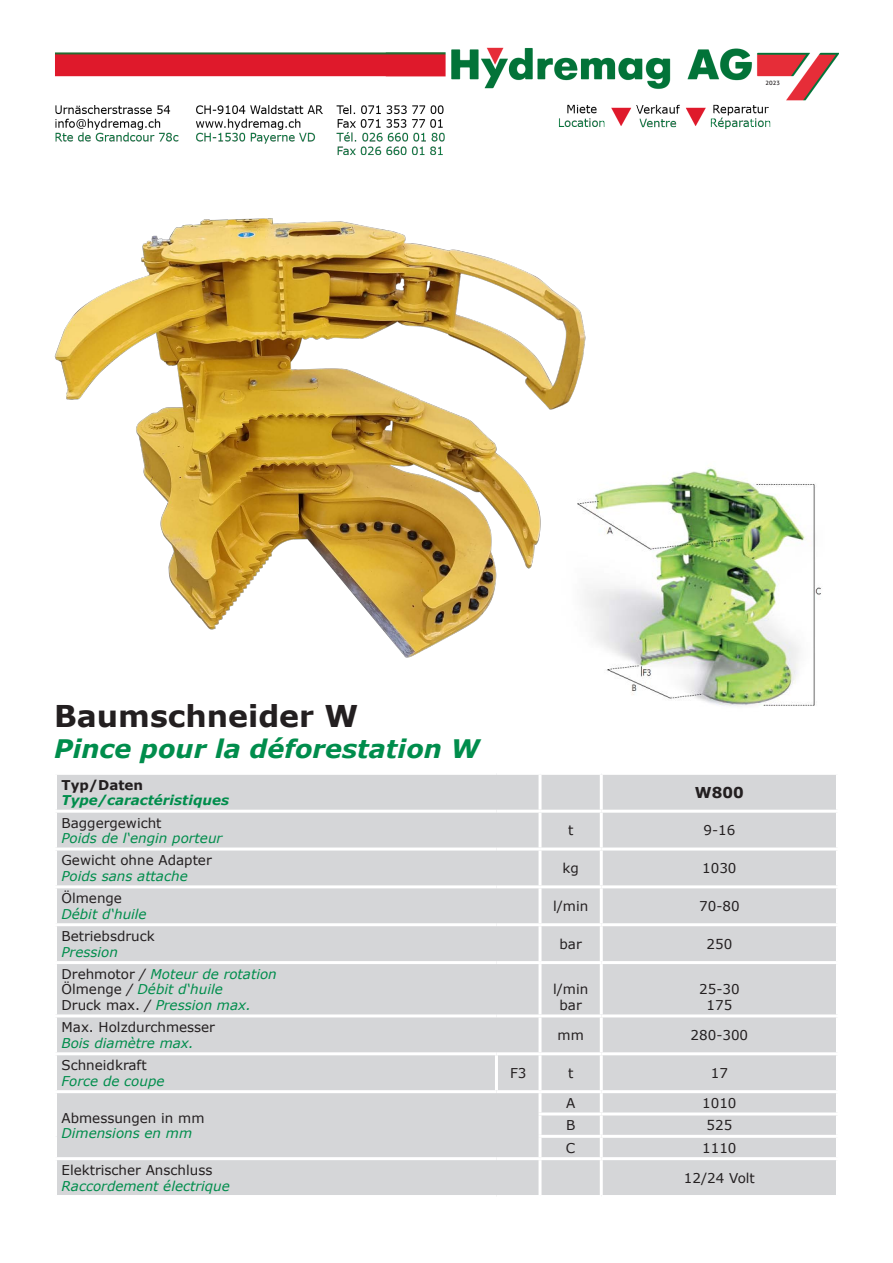
<style>
.page{position:relative;width:893px;height:1263px;background:#fff}
.page>*{position:absolute;margin:0;border:0;box-sizing:border-box;transform-origin:0 0}
.t1{font:700 30px "Verdana";color:#231f20}
.t2{font:italic 700 25.5px "Verdana";color:#008d4c}
.t3{font:700 15px "Verdana";color:#231f20}
.t4{font:13.5px/15.6px "Verdana";color:#231f20}
.t5{font:italic 13.5px/15.6px "Verdana";color:#008d4c}
.t6{font:italic 700 13.5px/15.6px "Verdana";color:#008d4c}
.t7{font:6px "Aller";color:#231f20}
.s1{font-style:normal;color:#231f20}
.s2{font-style:italic;color:#008d4c}
.s3{color:#231f20}
</style>
<div class="page">
<img style="left:55px;top:47px;width:784px;height:109px">
<div style="left:57px;top:775px;width:779px;height:420px;background:#d5d6d8"></div>
<svg style="left:538px;top:775px;width:4px;height:35px"></svg>
<hr style="left:600px;top:775px;width:3px;height:35px;background:#fff">
<hr style="left:54px;top:810px;width:442px;height:3px;background:#fff">
<hr style="left:496px;top:810px;width:44px;height:3px;background:#fff">
<hr style="left:540px;top:810px;width:61px;height:3px;background:#fff">
<svg style="left:538px;top:813px;width:4px;height:34px"></svg>
<hr style="left:601px;top:810px;width:238px;height:3px;background:#fff">
<hr style="left:600px;top:813px;width:3px;height:34px;background:#fff">
<hr style="left:54px;top:847px;width:442px;height:3px;background:#fff">
<hr style="left:496px;top:847px;width:44px;height:3px;background:#fff">
<hr style="left:540px;top:847px;width:61px;height:3px;background:#fff">
<svg style="left:538px;top:850px;width:4px;height:35px"></svg>
<hr style="left:601px;top:847px;width:238px;height:3px;background:#fff">
<hr style="left:600px;top:850px;width:3px;height:35px;background:#fff">
<hr style="left:54px;top:885px;width:442px;height:3px;background:#fff">
<hr style="left:496px;top:885px;width:44px;height:3px;background:#fff">
<hr style="left:540px;top:885px;width:61px;height:3px;background:#fff">
<svg style="left:538px;top:888px;width:4px;height:35px"></svg>
<hr style="left:601px;top:885px;width:238px;height:3px;background:#fff">
<hr style="left:600px;top:888px;width:3px;height:35px;background:#fff">
<hr style="left:54px;top:923px;width:442px;height:3px;background:#fff">
<hr style="left:496px;top:923px;width:44px;height:3px;background:#fff">
<hr style="left:540px;top:923px;width:61px;height:3px;background:#fff">
<svg style="left:538px;top:926px;width:4px;height:35px"></svg>
<hr style="left:601px;top:923px;width:238px;height:3px;background:#fff">
<hr style="left:600px;top:926px;width:3px;height:35px;background:#fff">
<hr style="left:54px;top:961px;width:442px;height:3px;background:#fff">
<hr style="left:496px;top:961px;width:44px;height:3px;background:#fff">
<hr style="left:540px;top:961px;width:61px;height:3px;background:#fff">
<svg style="left:538px;top:964px;width:4px;height:50px"></svg>
<hr style="left:601px;top:961px;width:238px;height:3px;background:#fff">
<hr style="left:600px;top:964px;width:3px;height:50px;background:#fff">
<hr style="left:54px;top:1014px;width:442px;height:3px;background:#fff">
<hr style="left:496px;top:1014px;width:44px;height:3px;background:#fff">
<hr style="left:540px;top:1014px;width:61px;height:3px;background:#fff">
<svg style="left:538px;top:1017px;width:4px;height:35px"></svg>
<hr style="left:601px;top:1014px;width:238px;height:3px;background:#fff">
<hr style="left:600px;top:1017px;width:3px;height:35px;background:#fff">
<hr style="left:54px;top:1052px;width:442px;height:3px;background:#fff">
<hr style="left:496px;top:1052px;width:44px;height:3px;background:#fff">
<hr style="left:495px;top:1055px;width:3px;height:35px;background:#fff">
<hr style="left:540px;top:1052px;width:61px;height:3px;background:#fff">
<svg style="left:538px;top:1055px;width:4px;height:35px"></svg>
<hr style="left:601px;top:1052px;width:238px;height:3px;background:#fff">
<hr style="left:600px;top:1055px;width:3px;height:35px;background:#fff">
<hr style="left:54px;top:1090px;width:442px;height:3px;background:#fff">
<hr style="left:496px;top:1090px;width:44px;height:3px;background:#fff">
<hr style="left:540px;top:1090px;width:61px;height:3px;background:#fff">
<svg style="left:538px;top:1093px;width:4px;height:19px"></svg>
<hr style="left:601px;top:1090px;width:238px;height:3px;background:#fff">
<hr style="left:600px;top:1093px;width:3px;height:19px;background:#fff">
<hr style="left:538px;top:1112px;width:63px;height:3px;background:#fff">
<svg style="left:538px;top:1115px;width:4px;height:20px"></svg>
<hr style="left:601px;top:1112px;width:238px;height:3px;background:#fff">
<hr style="left:600px;top:1115px;width:3px;height:20px;background:#fff">
<hr style="left:538px;top:1135px;width:63px;height:3px;background:#fff">
<svg style="left:538px;top:1138px;width:4px;height:19px"></svg>
<hr style="left:601px;top:1135px;width:238px;height:3px;background:#fff">
<hr style="left:600px;top:1138px;width:3px;height:19px;background:#fff">
<hr style="left:54px;top:1157px;width:442px;height:3px;background:#fff">
<hr style="left:496px;top:1157px;width:44px;height:3px;background:#fff">
<hr style="left:540px;top:1157px;width:61px;height:3px;background:#fff">
<svg style="left:538px;top:1160px;width:4px;height:35px"></svg>
<hr style="left:601px;top:1157px;width:238px;height:3px;background:#fff">
<hr style="left:600px;top:1160px;width:3px;height:35px;background:#fff">
<img style="left:597px;top:468px;width:224px;height:238px">
<img style="left:54px;top:218px;width:543px;height:440px">
<p class="t7" style="left:766px;top:79px;width:16px">2023</p>
<p class="t1" style="left:54px;top:695px;width:306px">Baumschneider W</p>
<p class="t2" style="left:54px;top:730px;width:427px">Pince pour la déforestation W</p>
<p class="t6" style="left:62px;top:777px;width:169px"><span class="s1">Typ/Daten<br></span>Type/caractéristiques</p>
<p class="t3" style="left:695px;top:782px;width:50px">W800</p>
<p class="t5" style="left:62px;top:815px;width:162px"><span class="s1">Baggergewicht<br></span>Poids de l‘engin porteur</p>
<p class="t4" style="left:568px;top:822px;width:7px">t</p>
<p class="t4" style="left:703px;top:822px;width:33px">9-16</p>
<p class="t4" style="left:62px;top:852px;width:152px">Gewicht ohne Adapter<br><span class="s2">Poids sans attache</span></p>
<p class="t4" style="left:562px;top:860px;width:18px">kg</p>
<p class="t4" style="left:702px;top:860px;width:36px">1030</p>
<p class="t5" style="left:62px;top:890px;width:87px"><span class="s1">Ölmenge<br></span>Débit d‘huile</p>
<p class="t4" style="left:553px;top:898px;width:37px">l/min</p>
<p class="t4" style="left:699px;top:898px;width:42px">70-80</p>
<p class="t4" style="left:62px;top:928px;width:95px">Betriebsdruck<br><span class="s2">Pression</span></p>
<p class="t4" style="left:559px;top:936px;width:24px">bar</p>
<p class="t4" style="left:706px;top:936px;width:27px">250</p>
<p class="t5" style="left:62px;top:966px;width:217px"><span class="s1">Drehmotor</span> <span class="s3">/</span> Moteur de rotation<br><span class="s1">Ölmenge</span> <span class="s3">/</span> Débit d‘huile<br><span class="s1">Druck max.</span> <span class="s3">/</span> Pression max.</p>
<p class="t4" style="left:553px;top:981px;width:37px;text-align:center">l/min bar</p>
<p class="t4" style="left:699px;top:981px;width:42px;text-align:center">25-30<br>175</p>
<p class="t4" style="left:62px;top:1019px;width:155px">Max. Holzdurchmesser<br><span class="s2">Bois diamètre max.</span></p>
<p class="t4" style="left:557px;top:1027px;width:28px">mm</p>
<p class="t4" style="left:691px;top:1027px;width:59px">280-300</p>
<p class="t4" style="left:62px;top:1057px;width:104px">Schneidkraft<br><span class="s2">Force de coupe</span></p>
<p class="t4" style="left:510px;top:1065px;width:18px">F3</p>
<p class="t4" style="left:568px;top:1065px;width:7px">t</p>
<p class="t4" style="left:711px;top:1065px;width:19px">17</p>
<p class="t4" style="left:62px;top:1110px;width:145px">Abmessungen in mm<br><span class="s2">Dimensions en mm</span></p>
<p class="t4" style="left:566px;top:1095px;width:11px">A</p>
<p class="t4" style="left:702px;top:1095px;width:36px">1010</p>
<p class="t4" style="left:566px;top:1117px;width:11px">B</p>
<p class="t4" style="left:706px;top:1117px;width:27px">525</p>
<p class="t4" style="left:566px;top:1140px;width:11px">C</p>
<p class="t4" style="left:702px;top:1140px;width:36px">1110</p>
<p class="t5" style="left:62px;top:1162px;width:170px"><span class="s1">Elektrischer Anschluss<br></span>Raccordement électrique</p>
<p class="t4" style="left:684px;top:1170px;width:72px">12/24 Volt</p>
</div>
